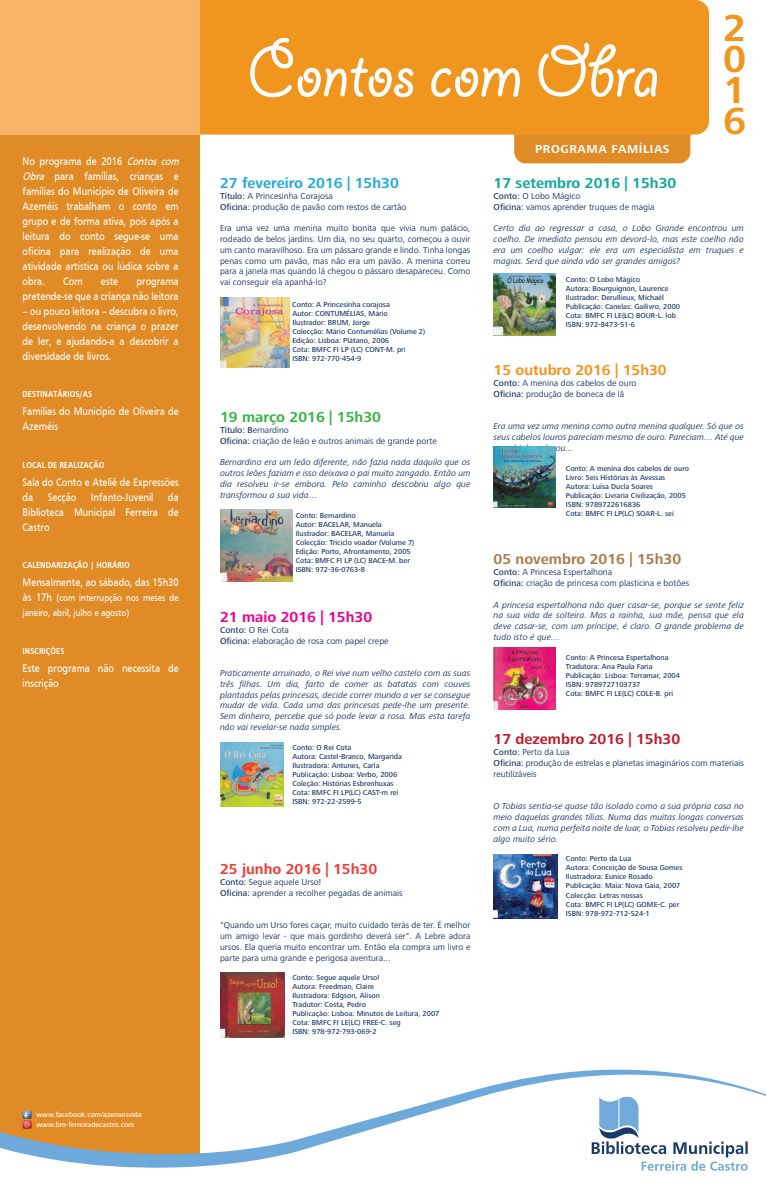
<style>
.page{position:relative;width:766px;height:1191px;background:#fff}
.page>*{position:absolute;margin:0;border:0;box-sizing:border-box;transform-origin:0 0}
.t1{font:700 39px/31.2px "Frutiger Next LT";color:#f0961f}
.t2{font:700 15px "Frutiger Next LT";color:#24aae1}
.t3{font:700 15px "Frutiger Next LT";color:#12a79d}
.t4{font:700 15px "Frutiger Next LT";color:#a97b50}
.t5{font:700 15px "Frutiger Next LT";color:#be1d2c}
.t6{font:700 15px "Frutiger Next LT";color:#f7931d}
.t7{font:700 15px "Frutiger Next LT";color:#3ab54a}
.t8{font:700 15px "Frutiger Next LT";color:#ee3e35}
.t9{font:700 15px "Frutiger Next LT";color:#ed028c}
.t10{font:700 12px "Frutiger Next LT";letter-spacing:.05em;color:#fff}
.t11{font:11.4px/15px "Frutiger Condensed";color:#fff;text-align:justify}
.t12{font:9.9px/15px "Frutiger Condensed";color:#fff}
.t13{font:italic 9px/10.8px "Frutiger Next LT";color:#193969;text-align:justify}
.t14{font:9px/10.8px "Frutiger Next LT";color:#193969}
.t15{font:700 condensed 9px "Frutiger";color:#fff}
.t16{font:500 7.5px/9px "Frutiger Next LT";color:#193969}
.t17{font:500 7.32px/9.5px "Frutiger Next LT";color:#fff}
.s1{font-family:"Frutiger";font-style:italic;font-stretch:condensed}
.s2{font-size:11.4px}
.s3{font-weight:500}
</style>
<div class="page">
<div style="left:514px;top:117px;width:176px;height:46px;background:#e08b25;border-radius:11px"></div>
<div style="left:0;top:135px;width:199px;height:1056px;background:#e08b25"></div>
<svg style="left:199px;top:1068px;width:566px;height:32px"></svg>
<svg style="left:1px;top:1100px;width:747px;height:91px"></svg>
<svg style="left:591px;top:1096px;width:156px;height:74px"></svg>
<div style="left:199px;top:0;width:509px;height:135px;background:#f0961f"></div>
<svg style="left:250px;top:38px;width:406px;height:59px"></svg>
<div style="left:0;top:0;width:199px;height:135px;background:#f7b368"></div>
<img style="left:23px;top:1110px;width:10px;height:20px">
<img style="left:220px;top:298px;width:69px;height:69px">
<img style="left:220px;top:510px;width:72px;height:72px">
<img style="left:220px;top:742px;width:63px;height:64px">
<img style="left:220px;top:973px;width:65px;height:64px">
<img style="left:493px;top:274px;width:62px;height:61px">
<img style="left:493px;top:446px;width:62px;height:61px">
<img style="left:493px;top:647px;width:62px;height:62px">
<img style="left:493px;top:854px;width:64px;height:64px">
<p class="t11" style="left:23px;top:153px;width:158px">No programa de 2016 <span class="s1">Contos com Obra</span> para famílias, crianças e famílias do Município de Oliveira de Azeméis trabalham o conto em grupo e de forma ativa, pois após a leitura do conto segue-se uma oficina para realização de uma atividade artística ou lúdica sobre a obra.</p>
<h3 class="t11" style="left:63px;top:273px;width:21px">Com</h3>
<h3 class="t11" style="left:101px;top:273px;width:19px">este</h3>
<h3 class="t11" style="left:23px;top:273px;width:157px;text-align:right">programa<br>pretende-se que a criança não leitora</h3>
<h3 class="t11" style="left:23px;top:303px;width:158px">– ou pouco leitora – descubra o livro, desenvolvendo na criança o prazer de ler, e ajudando-a a descobrir a diversidade de livros.</h3>
<p class="t15" style="left:23px;top:389px;width:71px">DESTINATÁRIOS/AS</p>
<h3 class="t11" style="left:23px;top:404px;width:158px">Famílias do Município de Oliveira de<br>Azeméis</h3>
<p class="t15" style="left:23px;top:459px;width:83px">LOCAL DE REALIZAÇÃO</p>
<h3 class="t11" style="left:23px;top:474px;width:158px">Sala do Conto e Ateliê de Expressões da</h3>
<h3 class="t11" style="left:48px;top:489px;width:30px">Secção</h3>
<h3 class="t11" style="left:91px;top:489px;width:64px">Infanto-Juvenil</h3>
<h3 class="t11" style="left:23px;top:489px;width:157px;text-indent:145px">da Biblioteca Municipal Ferreira de Castro</h3>
<p class="t15" style="left:23px;top:560px;width:109px">CALENDARIZAÇÃO | HORÁRIO</p>
<h3 class="t11" style="left:23px;top:575px;width:157px">Mensalmente, ao sábado, das 15h30</h3>
<h3 class="t12" style="left:23px;top:590px;width:158px"><span class="s2">às 17h</span> (com interrupção nos meses de janeiro, abril, julho e agosto)</h3>
<p class="t15" style="left:23px;top:645px;width:43px">INSCRIÇÕES</p>
<h3 class="t11" style="left:23px;top:660px;width:157px">Este programa não necessita de inscrição</h3>
<p class="t17" style="left:36px;top:1109px;width:107px">www.facebook.com/azemeisvida www.bm-ferreiradecastro.com</p>
<h2 class="t2" style="left:220px;top:175px;width:180px">27 fevereiro 2016 | 15h30</h2>
<p class="t14" style="left:220px;top:190px;width:188px"><span class="s3">Título:</span> A Princesinha Corajosa<br><span class="s3">Oficina:</span> produção de pavão com restos de cartão</p>
<p class="t14" style="left:220px;top:223px;width:252px;text-align:justify">Era uma vez uma menina muito bonita que vivia num palácio, rodeado de belos jardins. Um dia, no seu quarto, começou a ouvir um canto maravilhoso. Era um pássaro grande e lindo. Tinha longas penas como um pavão, mas não era um pavão. A menina correu para a janela mas quando lá chegou o pássaro desapareceu. Como vai conseguir ela apanhá-lo?</p>
<p class="t16" style="left:292px;top:300px;width:134px">Conto: A Princesinha corajosa<br>Autor: CONTUMÉLIAS, Mário<br>Ilustrador: BRUM, Jorge<br>Colecção: Mário Contumélias (Volume 2)<br>Edição: Lisboa: Plátano, 2006<br>Cota: BMFC FI LP (LC) CONT-M. pri<br>ISBN: 972-770-454-9</p>
<h2 class="t7" style="left:220px;top:409px;width:162px">19 março 2016 | 15h30</h2>
<p class="t14" style="left:220px;top:424px;width:218px"><span class="s3">Título: B</span>ernardino<br><span class="s3">Oficina:</span> criação de leão e outros animais de grande porte</p>
<p class="t13" style="left:220px;top:457px;width:252px">Bernardino era um leão diferente, não fazia nada daquilo que os outros leões faziam e isso deixava o pai muito zangado. Então um dia resolveu ir-se embora. Pelo caminho descobriu algo que transformou a sua vida…</p>
<p class="t16" style="left:296px;top:510px;width:120px">Conto: Bernardino<br>Autor: BACELAR, Manuela<br>Ilustrador: BACELAR, Manuela<br>Colecção: Triciclo voador (Volume 7)<br>Edição: Porto, Afrontamento, 2005<br>Cota: BMFC FI LP (LC) BACE-M. ber<br>ISBN: 972-36-0763-8</p>
<h2 class="t9" style="left:220px;top:608px;width:154px">21 maio 2016 | 15h30</h2>
<p class="t14" style="left:220px;top:624px;width:170px"><span class="s3">Conto:</span> O Rei Cota<br><span class="s3">Oficina:</span> elaboração de rosa com papel crepe</p>
<p class="t13" style="left:220px;top:667px;width:252px">Praticamente arruinado, o Rei vive num velho castelo com as suas três filhas. Um dia, farto de comer as batatas com couves plantadas pelas princesas, decide correr mundo a ver se consegue mudar de vida. Cada uma das princesas pede-lhe um presente.<br>Sem dinheiro, percebe que só pode levar a rosa. Mas esta tarefa não vai revelar-se nada simples.</p>
<p class="t16" style="left:292px;top:743px;width:111px">Conto: O Rei Cota<br>Autora: Castel-Branco, Margarida<br>Ilustradora: Antunes, Carla<br>Publicação: Lisboa: Verbo, 2006<br>Coleção: Histórias Esbrenhuxas<br>Cota: BMFC FI LP(LC) CAST-m rei<br>ISBN: 972-22-2599-5</p>
<h2 class="t8" style="left:220px;top:860px;width:159px">25 junho 2016 | 15h30</h2>
<p class="t14" style="left:220px;top:876px;width:184px"><span class="s3">Conto:</span> Segue aquele Urso!<br><span class="s3">Oficina:</span> aprender a recolher pegadas de animais</p>
<p class="t14" style="left:220px;top:919px;width:252px;text-align:justify">"Quando um Urso fores caçar, muito cuidado terás de ter. É melhor um amigo levar - que mais gordinho deverá ser". A Lebre adora ursos. Ela queria muito encontrar um. Então ela compra um livro e parte para uma grande e perigosa aventura...</p>
<p class="t16" style="left:292px;top:973px;width:148px">Conto: Segue aquele Urso!<br>Autora: Freedman, Claire<br>Ilustradora: Edgson, Alison<br>Tradutor: Costa, Pedro<br>Publicação: Lisboa: Minutos de Leitura, 2007<br>Cota: BMFC FI LE(LC) FREE-C. seg<br>ISBN: 978-972-793-069-2</p>
<h3 class="t10" style="left:535px;top:142px;width:136px">PROGRAMA FAMÍLIAS</h3>
<h1 class="t1" style="left:723px;top:12px;width:23px">2<br>0<br>1<br>6</h1>
<h2 class="t3" style="left:493px;top:175px;width:184px">17 setembro 2016 | 15h30</h2>
<p class="t14" style="left:493px;top:190px;width:162px"><span class="s3">Conto:</span> O Lobo Mágico<br><span class="s3">Oficina:</span> vamos aprender truques de magia</p>
<p class="t13" style="left:493px;top:223px;width:252px">Certo dia ao regressar a casa, o Lobo Grande encontrou um coelho. De imediato pensou em devorá-lo, mas este coelho não era um coelho vulgar: ele era um especialista em truques e magias. Será que ainda vão ser grandes amigos?</p>
<p class="t16" style="left:565px;top:275px;width:116px">Conto: O Lobo Mágico<br>Autora: Bourguignon, Laurence<br>Ilustrador: Derullieux, Michaël<br>Publicação: Canelas: Gailivro, 2000<br>Cota: BMFC FI LE(LC) BOUR-L. lob<br>ISBN: 972-8473-51-6</p>
<h2 class="t6" style="left:493px;top:362px;width:175px">15 outubro 2016 | 15h30</h2>
<p class="t14" style="left:493px;top:378px;width:144px"><span class="s3">Conto:</span> A menina dos cabelos de ouro<br><span class="s3">Oficina:</span> produção de boneca de lã</p>
<p class="t13" style="left:493px;top:421px;width:252px">Era uma vez uma menina como outra menina qualquer. Só que os seus cabelos louros pareciam mesmo de ouro. Pareciam… Até que o padrinho a levou...</p>
<p class="t16" style="left:565px;top:464px;width:125px">Conto: A menina dos cabelos de ouro<br>Livro: Seis Histórias às Avessas<br>Autora: Luísa Ducla Soares<br>Publicação: Livraria Civilização, 2005<br>ISBN: 9789722616836<br>Cota: BMFC FI LP(LC) SOAR-L. sei</p>
<h2 class="t4" style="left:493px;top:551px;width:189px">05 novembro 2016 | 15h30</h2>
<p class="t14" style="left:493px;top:567px;width:197px"><span class="s3">Conto:</span> A Princesa Espertalhona<br><span class="s3">Oficina:</span> criação de princesa com plasticina e botões</p>
<p class="t13" style="left:493px;top:599px;width:252px">A princesa espertalhona não quer casar-se, porque se sente feliz na sua vida de solteira. Mas a rainha, sua mãe, pensa que ela deve casar-se, com um príncipe, é claro. O grande problema de tudo isto é que…</p>
<p class="t16" style="left:565px;top:653px;width:115px">Conto: A Princesa Espertalhona<br>Tradutora: Ana Paula Faria<br>Publicação: Lisboa: Terramar, 2004<br>ISBN: 9789727103737<br>Cota: BMFC FI LE(LC) COLE-B. pri</p>
<h2 class="t5" style="left:493px;top:731px;width:188px">17 dezembro 2016 | 15h30</h2>
<p class="t14" style="left:493px;top:747px;width:252px"><span class="s3">Conto:</span> Perto da Lua<br><span class="s3">Oficina:</span> produção de estrelas e planetas imaginários com materiais reutilizáveis</p>
<p class="t13" style="left:493px;top:801px;width:252px">O Tobias sentia-se quase tão isolado como a sua própria casa no meio daquelas grandes tílias. Numa das muitas longas conversas com a Lua, numa perfeita noite de luar, o Tobias resolveu pedir-lhe algo muito sério.</p>
<p class="t16" style="left:565px;top:854px;width:118px">Conto: Perto da Lua<br>Autora: Conceição de Sousa Gomes<br>Ilustradora: Eunice Rosado<br>Publicação: Maia: Nova Gaia, 2007<br>Colecção: Letras nossas<br>Cota: BMFC FI LP(LC) GOME-C. per<br>ISBN: 978-972-712-524-1</p>
</div>
